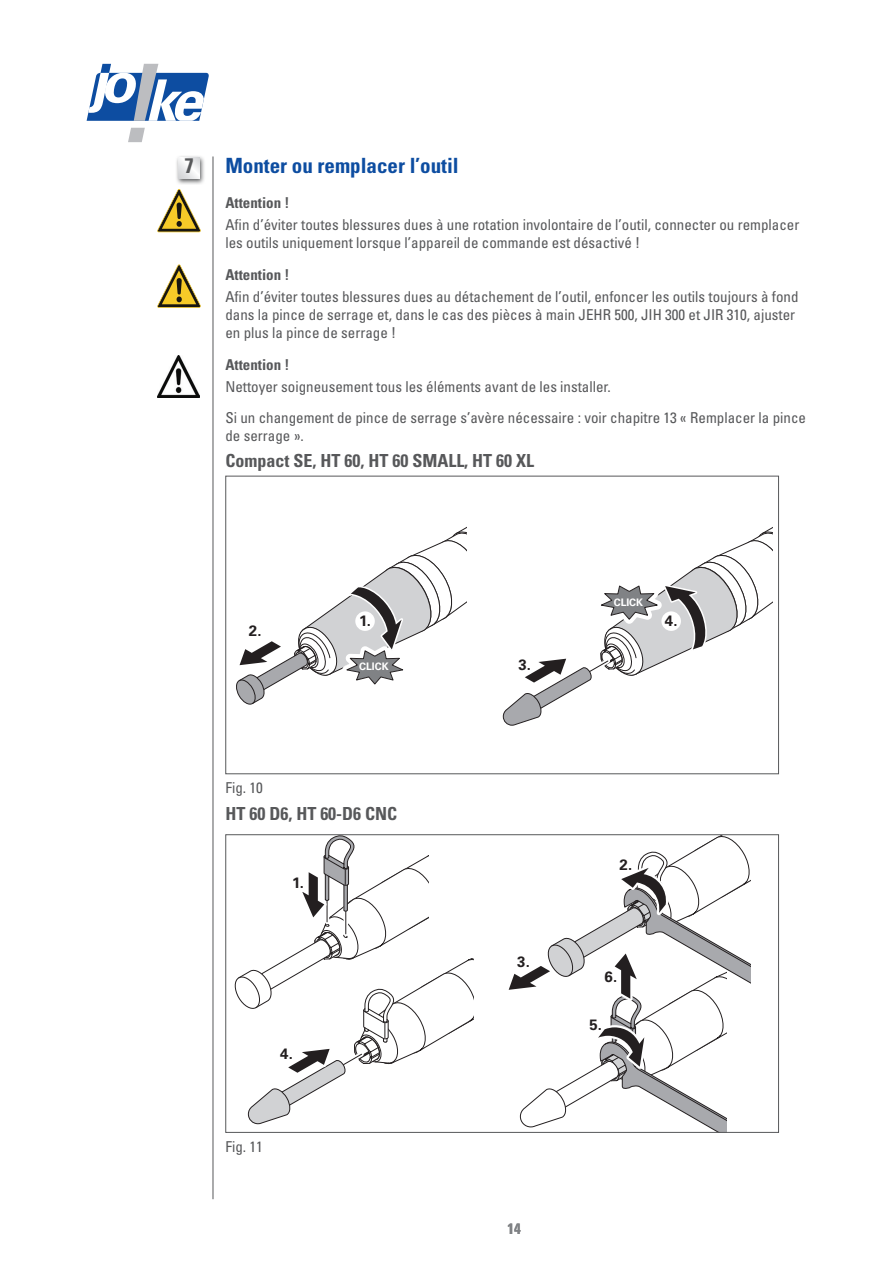
<style>
.page{position:relative;width:893px;height:1263px;background:#fff}
.page>*{position:absolute;margin:0;border:0;box-sizing:border-box;transform-origin:0 0}
.t1{font:700 condensed 21px "Univers LT Pro";color:#0d4da1}
.t2{font:700 condensed 21px "Univers LT Pro";color:#57585a}
.t3{font:700 condensed 18px "Univers LT Pro";color:#57585a}
.t4{font:condensed 15px/18px "Univers LT Pro";color:#57585a}
.t5{font:700 condensed 15px "Univers LT Pro";color:#57585a}
.t6{font:700 15px "Univers LT Pro 65";color:#231f20}
.t7{font:700 condensed 15px "Univers LT Pro";color:#808285}
.t8{font:700 10.35px "Univers LT Pro 65";color:#fff}
</style>
<div class="page">
<svg style="left:87px;top:64px;width:122px;height:78px"></svg>
<hr style="left:213px;top:156px;width:1px;height:1043px;background:#57585a">
<svg style="left:157px;top:189px;width:44px;height:43px"></svg>
<svg style="left:157px;top:264px;width:44px;height:44px"></svg>
<img style="left:157px;top:355px;width:43px;height:43px">
<svg style="left:236px;top:527px;width:230px;height:178px"></svg>
<svg style="left:503px;top:527px;width:269px;height:199px"></svg>
<div style="left:225px;top:476px;width:554px;height:298px;border:1px solid #57585a"></div>
<svg style="left:234px;top:836px;width:239px;height:288px"></svg>
<div style="left:288px;top:873px;width:20px;height:20px;background:#fff;border-radius:50%"></div>
<svg style="left:508px;top:836px;width:242px;height:295px"></svg>
<div style="left:225px;top:834px;width:554px;height:299px;border:1px solid #57585a"></div>
<svg style="left:176px;top:156px;width:28px;height:28px"></svg>
<svg style="left:179px;top:157px;width:21px;height:22px"></svg>
<h1 class="t2" style="left:185px;top:152px;width:11px">7</h1>
<h1 class="t1" style="left:225px;top:152px;width:235px">Monter ou remplacer l’outil</h1>
<p class="t5" style="left:225px;top:193px;width:66px">Attention !</p>
<p class="t4" style="left:225px;top:215px;width:576px">Afin d’éviter toutes blessures dues à une rotation involontaire de l’outil, connecter ou remplacer les outils uniquement lorsque l’appareil de commande est désactivé !</p>
<p class="t5" style="left:225px;top:265px;width:66px">Attention !</p>
<p class="t4" style="left:225px;top:287px;width:575px">Afin d’éviter toutes blessures dues au détachement de l’outil, enfoncer les outils toujours à fond dans la pince de serrage et, dans le cas des pièces à main JEHR 500, JIH 300 et JIR 310, ajuster en plus la pince de serrage !</p>
<p class="t5" style="left:225px;top:355px;width:66px">Attention !</p>
<p class="t4" style="left:225px;top:371px;width:582px;line-height:30.8px">Nettoyer soigneusement tous les éléments avant de les installer.<br>Si un changement de pince de serrage s’avère nécessaire : voir chapitre 13 « Remplacer la pince</p>
<p class="t4" style="left:225px;top:426px;width:78px">de serrage ».</p>
<p class="t3" style="left:225px;top:450px;width:310px">Compact SE, HT 60, HT 60 SMALL, HT 60 XL</p>
<p class="t6" style="left:249px;top:622px;width:14px">2.</p>
<p class="t6" style="left:359px;top:612px;width:14px">1.</p>
<p class="t8" style="left:359px;top:660px;width:31px">CLICK</p>
<p class="t4" style="left:225px;top:779px;width:39px">Fig. 10</p>
<p class="t3" style="left:225px;top:802px;width:173px">HT 60 D6, HT 60-D6 CNC</p>
<p class="t6" style="left:292px;top:874px;width:14px">1.</p>
<p class="t6" style="left:280px;top:1045px;width:14px">4.</p>
<p class="t4" style="left:225px;top:1137px;width:39px">Fig. 11</p>
<p class="t6" style="left:518px;top:656px;width:14px">3.</p>
<p class="t8" style="left:614px;top:596px;width:31px">CLICK</p>
<p class="t6" style="left:665px;top:612px;width:14px">4.</p>
<p class="t6" style="left:517px;top:953px;width:14px">3.</p>
<p class="t6" style="left:619px;top:856px;width:14px">2.</p>
<p class="t6" style="left:605px;top:968px;width:14px">6.</p>
<p class="t6" style="left:590px;top:1016px;width:14px">5.</p>
<p class="t7" style="left:507px;top:1219px;width:15px">14</p>
</div>
